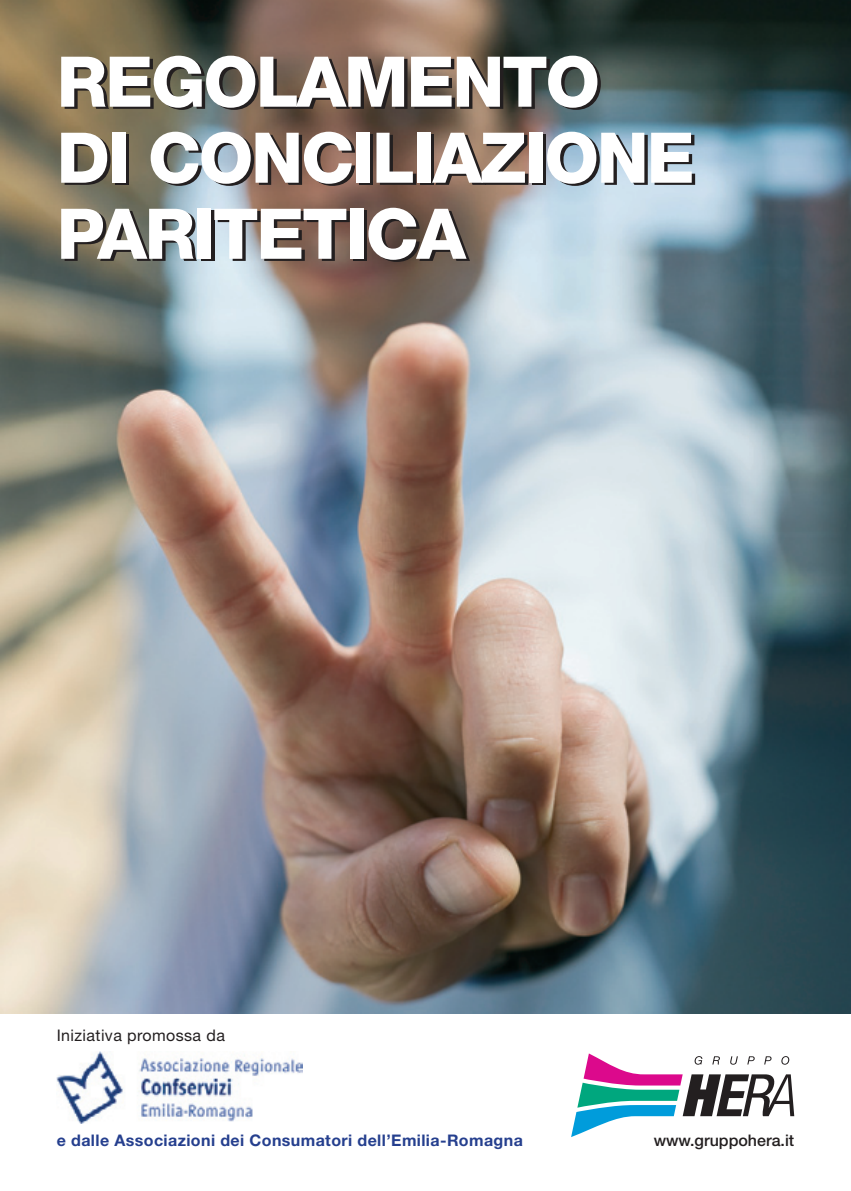
<style>
.page{position:relative;width:851px;height:1191px;background:#fff}
.page>*{position:absolute;margin:0;border:0;box-sizing:border-box;transform-origin:0 0}
.t1{font:800 70px/76px "Helvetica Neue LT Std";letter-spacing:-.03em;color:#fff}
.t2{font:700 16px "Helvetica Neue LT Std";letter-spacing:.025em;color:#253f8e}
.t3{font:16px "Helvetica Neue LT Std";letter-spacing:.025em;color:#231f20}
.t4{font:500 16px "Helvetica Neue LT Std";color:#231f20}
</style>
<div class="page">
<svg style="left:571px;top:1053px;width:223px;height:84px"></svg>
<img style="left:0;top:0;width:850px;height:1013px">
<img style="left:57px;top:1052px;width:245px;height:71px">
<h1 class="t1" style="left:57px;top:44px;width:639px">REGOLAMENTO<br>DI CONCILIAZIONE<br>PARITETICA</h1>
<p class="t3" style="left:57px;top:1025px;width:170px">Iniziativa promossa da</p>
<p class="t2" style="left:57px;top:1130px;width:467px">e dalle Associazioni dei Consumatori dell’Emilia-Romagna</p>
<p class="t4" style="left:653px;top:1130px;width:142px">www.gruppohera.it</p>
</div>
